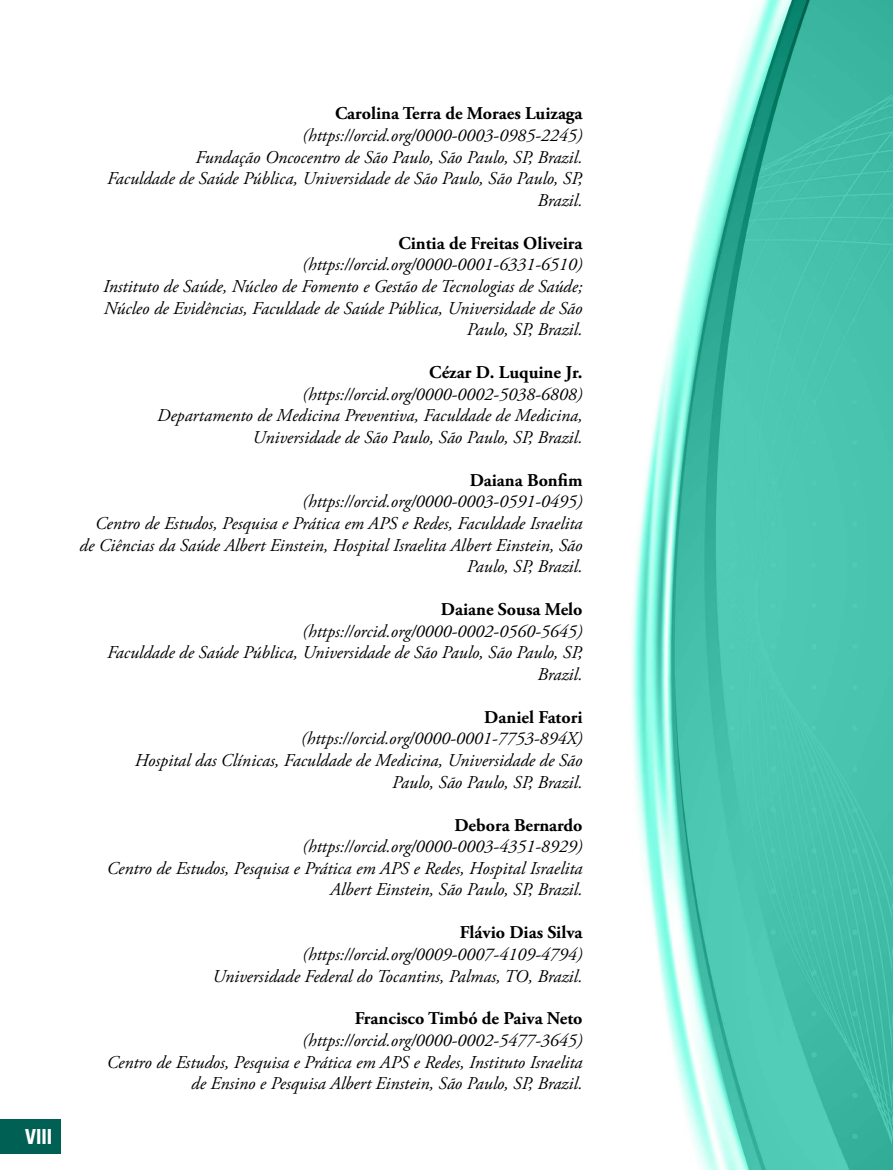
<style>
.page{position:relative;width:893px;height:1170px;background:#fff}
.page>*{position:absolute;margin:0;border:0;box-sizing:border-box;transform-origin:0 0}
.t1{font:700 condensed 21px "Helvetica Neue LT Std";color:#fff}
.t2{font:italic 18px/21.6px "Adobe Garamond Pro";color:#000;text-align:right}
.t3{font:700 18px "Adobe Garamond Pro";color:#000}
</style>
<div class="page">
<div style="left:0;top:1118px;width:61px;height:35px;background:#006053"></div>
<img style="left:631px;top:0;width:262px;height:1169px">
<p class="t1" style="left:25px;top:1123px;width:29px">VIII</p>
<p class="t3" style="left:335px;top:103px;width:249px">Carolina Terra de Moraes Luizaga</p>
<p class="t2" style="left:107px;top:125px;width:477px">(https://orcid.org/0000-0003-0985-2245)<br>Fundação Oncocentro de São Paulo, São Paulo, SP, Brazil.<br>Faculdade de Saúde Pública, Universidade de São Paulo, São Paulo, SP, Brazil.</p>
<p class="t3" style="left:399px;top:232px;width:185px">Cintia de Freitas Oliveira</p>
<p class="t2" style="left:103px;top:254px;width:481px">(https://orcid.org/0000-0001-6331-6510)<br>Instituto de Saúde, Núcleo de Fomento e Gestão de Tecnologias de Saúde; Núcleo de Evidências, Faculdade de Saúde Pública, Universidade de São Paulo, SP, Brazil.</p>
<p class="t3" style="left:429px;top:362px;width:155px">Cézar D. Luquine Jr.</p>
<p class="t2" style="left:157px;top:383px;width:427px">(https://orcid.org/0000-0002-5038-6808)<br>Departamento de Medicina Preventiva, Faculdade de Medicina,<br>Universidade de São Paulo, São Paulo, SP, Brazil.</p>
<p class="t3" style="left:470px;top:469px;width:114px">Daiana Bonfim</p>
<p class="t2" style="left:79px;top:491px;width:505px">(https://orcid.org/0000-0003-0591-0495)<br>Centro de Estudos, Pesquisa e Prática em APS e Redes, Faculdade Israelita de Ciências da Saúde Albert Einstein, Hospital Israelita Albert Einstein, São Paulo, SP, Brazil.</p>
<p class="t3" style="left:441px;top:599px;width:143px">Daiane Sousa Melo</p>
<p class="t2" style="left:107px;top:620px;width:477px">(https://orcid.org/0000-0002-0560-5645)<br>Faculdade de Saúde Pública, Universidade de São Paulo, São Paulo, SP,<br>Brazil.</p>
<p class="t3" style="left:484px;top:706px;width:100px">Daniel Fatori</p>
<p class="t2" style="left:135px;top:728px;width:449px">(https://orcid.org/0000-0001-7753-894X)<br>Hospital das Clínicas, Faculdade de Medicina, Universidade de São<br>Paulo, São Paulo, SP, Brazil.</p>
<p class="t3" style="left:454px;top:814px;width:130px">Debora Bernardo</p>
<p class="t2" style="left:107px;top:836px;width:477px">(https://orcid.org/0000-0003-4351-8929)<br>Centro de Estudos, Pesquisa e Prática em APS e Redes, Hospital Israelita<br>Albert Einstein, São Paulo, SP, Brazil.</p>
<p class="t3" style="left:460px;top:922px;width:124px">Flávio Dias Silva</p>
<p class="t2" style="left:212px;top:943px;width:372px">(https://orcid.org/0009-0007-4109-4794)<br>Universidade Federal do Tocantins, Palmas, TO, Brazil.</p>
<p class="t3" style="left:355px;top:1008px;width:229px">Francisco Timbó de Paiva Neto</p>
<p class="t2" style="left:107px;top:1029px;width:477px">(https://orcid.org/0000-0002-5477-3645)<br>Centro de Estudos, Pesquisa e Prática em APS e Redes, Instituto Israelita de Ensino e Pesquisa Albert Einstein, São Paulo, SP, Brazil.</p>
</div>
